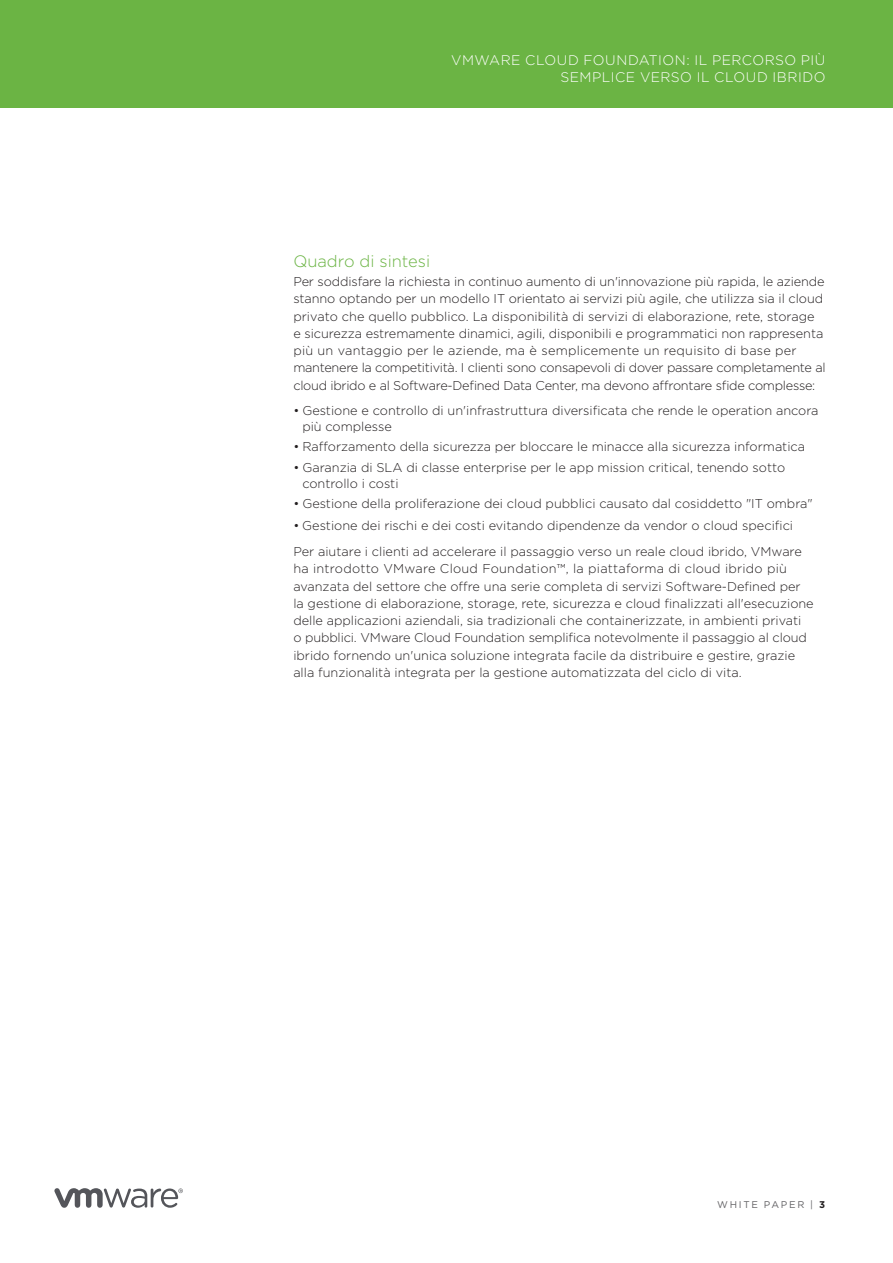
<style>
.page{position:relative;width:893px;height:1263px;background:#fff}
.page>*{position:absolute;margin:0;border:0;box-sizing:border-box;transform-origin:0 0}
._4a__SUBHEAD-1{font:300 16.5px "Gotham";color:#6bb444}
.FOLIO-WHITE-TITLES{font:300 13.8px/17.2px "Gotham";letter-spacing:.035em;color:#fff;text-align:right}
._3a__BODY_TEXT{font:300 12.75px/17.2px "Gotham";color:#231f20}
.FOLIO-BOTTOM-GRAY{font:9.75px "Gotham";letter-spacing:.175em;color:#636265}
.s1{font-weight:700;color:#231f20}
</style>
<div class="page">
<div style="left:0;top:0;width:893px;height:108px;background:#6bb444"></div>
<svg style="left:54px;top:1188px;width:129px;height:20px"></svg>
<p class="FOLIO-WHITE-TITLES" style="left:451px;top:51px;width:376px">VMWARE CLOUD FOUNDATION: IL PERCORSO PIÙ<br>SEMPLICE VERSO IL CLOUD IBRIDO</p>
<p class="_4a__SUBHEAD-1" style="left:293px;top:250px;width:138px">Quadro di sintesi</p>
<p class="_3a__BODY_TEXT" style="left:293px;top:273px;width:534px">Per soddisfare la richiesta in continuo aumento di un'innovazione più rapida, le aziende stanno optando per un modello IT orientato ai servizi più agile, che utilizza sia il cloud privato che quello pubblico. La disponibilità di servizi di elaborazione, rete, storage<br>e sicurezza estremamente dinamici, agili, disponibili e programmatici non rappresenta più un vantaggio per le aziende, ma è semplicemente un requisito di base per mantenere la competitività. I clienti sono consapevoli di dover passare completamente al cloud ibrido e al Software-Defined Data Center, ma devono affrontare sfide complesse:</p>
<p class="_3a__BODY_TEXT" style="left:302px;top:402px;width:518px;line-height:16.2px;text-indent:-9px">• Gestione e controllo di un'infrastruttura diversificata che rende le operation ancora più complesse</p>
<p class="_3a__BODY_TEXT" style="left:293px;top:438px;width:513px">• Rafforzamento della sicurezza per bloccare le minacce alla sicurezza informatica</p>
<p class="_3a__BODY_TEXT" style="left:302px;top:459px;width:484px;line-height:16.2px;text-indent:-9px">• Garanzia di SLA di classe enterprise per le app mission critical, tenendo sotto controllo i costi</p>
<p class="_3a__BODY_TEXT" style="left:293px;top:495px;width:521px">• Gestione della proliferazione dei cloud pubblici causato dal cosiddetto "IT ombra"</p>
<p class="_3a__BODY_TEXT" style="left:293px;top:516px;width:501px">• Gestione dei rischi e dei costi evitando dipendenze da vendor o cloud specifici</p>
<p class="_3a__BODY_TEXT" style="left:293px;top:543px;width:522px">Per aiutare i clienti ad accelerare il passaggio verso un reale cloud ibrido, VMware ha introdotto VMware Cloud Foundation™, la piattaforma di cloud ibrido più avanzata del settore che offre una serie completa di servizi Software-Defined per la gestione di elaborazione, storage, rete, sicurezza e cloud finalizzati all'esecuzione delle applicazioni aziendali, sia tradizionali che containerizzate, in ambienti privati<br>o pubblici. VMware Cloud Foundation semplifica notevolmente il passaggio al cloud ibrido fornendo un'unica soluzione integrata facile da distribuire e gestire, grazie alla funzionalità integrata per la gestione automatizzata del ciclo di vita.</p>
<p class="FOLIO-BOTTOM-GRAY" style="left:717px;top:1198px;width:109px">WHITE PAPER | <span class="s1">3</span></p>
</div>
